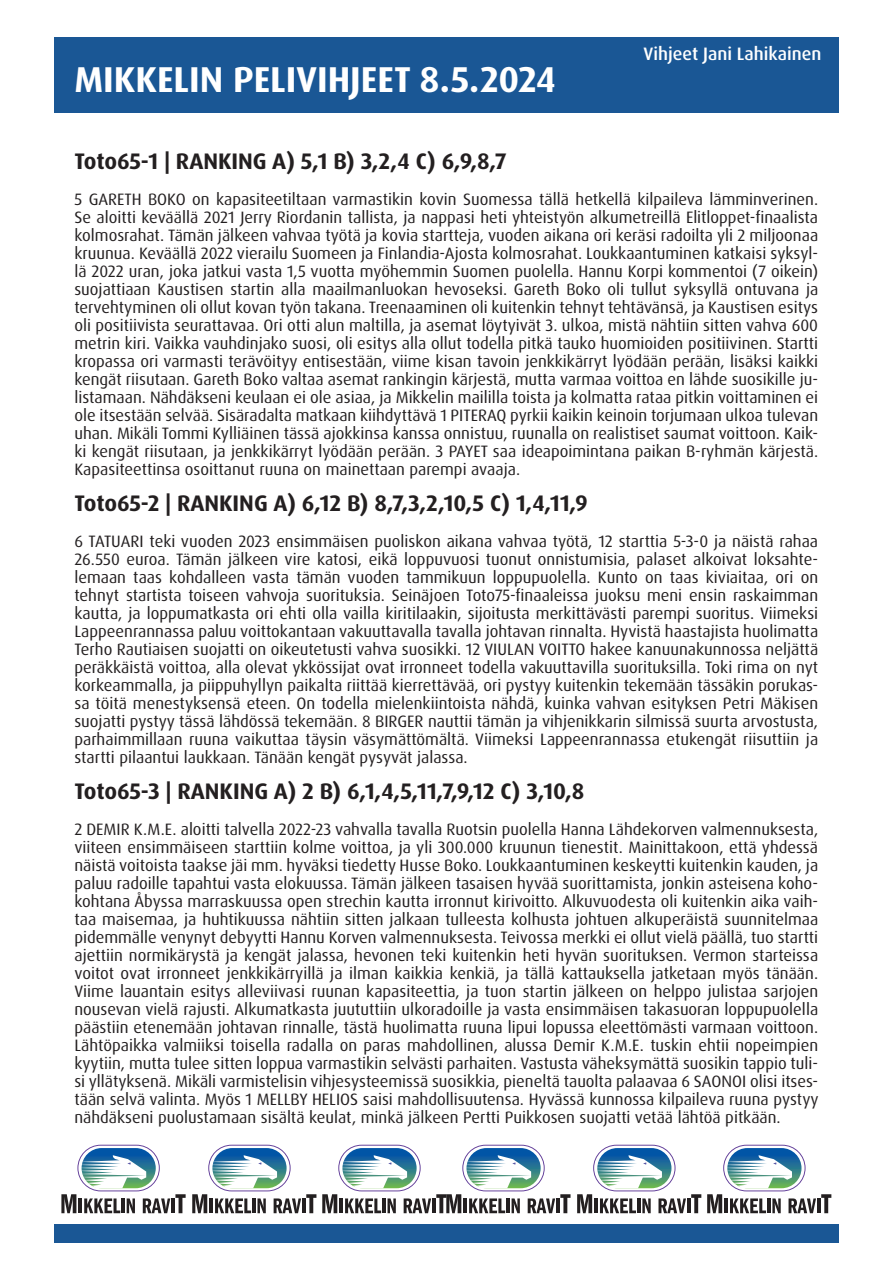
<style>
.page{position:relative;width:893px;height:1263px;background:#fff}
.page>*{position:absolute;margin:0;border:0;box-sizing:border-box;transform-origin:0 0}
.t1{font:700 36px "Dax Pro";color:#fff}
.t2{font:700 22.5px "Dax Pro";color:#231f20}
.t3{font:500 18px "Dax";color:#fff}
.t4{font:16.5px/18px "Dax Pro";color:#231f20;text-align:justify}
</style>
<div class="page">
<div style="left:54px;top:37px;width:785px;height:76px;background:#1a5795"></div>
<div style="left:54px;top:1225px;width:785px;height:18px;background:#1a5795"></div>
<svg style="left:61px;top:1145px;width:125px;height:68px"></svg>
<svg style="left:192px;top:1145px;width:124px;height:68px"></svg>
<svg style="left:322px;top:1145px;width:248px;height:68px"></svg>
<svg style="left:707px;top:1145px;width:124px;height:68px"></svg>
<svg style="left:577px;top:1145px;width:124px;height:68px"></svg>
<p class="t1" style="left:74px;top:56px;width:483px">MIKKELIN PELIVIHJEET 8.5.2024</p>
<p class="t3" style="left:643px;top:44px;width:179px">Vihjeet Jani Lahikainen</p>
<p class="t2" style="left:74px;top:147px;width:434px">Toto65-1 | RANKING A) 5,1 B) 3,2,4 C) 6,9,8,7</p>
<p class="t4" style="left:74px;top:190px;width:745px">5 GARETH BOKO on kapasiteetiltaan varmastikin kovin Suomessa tällä hetkellä kilpaileva lämminverinen.<br>Se aloitti keväällä 2021 Jerry Riordanin tallista, ja nappasi heti yhteistyön alkumetreillä Elitloppet-finaalista kolmosrahat. Tämän jälkeen vahvaa työtä ja kovia startteja, vuoden aikana ori keräsi radoilta yli 2 miljoonaa kruunua. Keväällä 2022 vierailu Suomeen ja Finlandia-Ajosta kolmosrahat. Loukkaantuminen katkaisi syksyl&shy;lä 2022 uran, joka jatkui vasta 1,5 vuotta myöhemmin Suomen puolella. Hannu Korpi kommentoi (7 oikein) suojattiaan Kaustisen startin alla maailmanluokan hevoseksi. Gareth Boko oli tullut syksyllä ontuvana ja tervehtyminen oli ollut kovan työn takana. Treenaaminen oli kuitenkin tehnyt tehtävänsä, ja Kaustisen esitys oli positiivista seurattavaa. Ori otti alun maltilla, ja asemat löytyivät 3. ulkoa, mistä nähtiin sitten vahva 600 metrin kiri. Vaikka vauhdinjako suosi, oli esitys alla ollut todella pitkä tauko huomioiden positiivinen. Startti kropassa ori varmasti terävöityy entisestään, viime kisan tavoin jenkkikärryt lyödään perään, lisäksi kaikki kengät riisutaan. Gareth Boko valtaa asemat rankingin kärjestä, mutta varmaa voittoa en lähde suosikille ju&shy;listamaan. Nähdäkseni keulaan ei ole asiaa, ja Mikkelin maililla toista ja kolmatta rataa pitkin voittaminen ei ole itsestään selvää. Sisäradalta matkaan kiihdyttävä 1 PITERAQ pyrkii kaikin keinoin torjumaan ulkoa tulevan uhan. Mikäli Tommi Kylliäinen tässä ajokkinsa kanssa onnistuu, ruunalla on realistiset saumat voittoon. Kaik&shy;ki kengät riisutaan, ja jenkkikärryt lyödään perään. 3 PAYET saa ideapoimintana paikan B-ryhmän kärjestä.<br>Kapasiteettinsa osoittanut ruuna on mainettaan parempi avaaja.</p>
<p class="t2" style="left:74px;top:489px;width:515px">Toto65-2 | RANKING A) 6,12 B) 8,7,3,2,10,5 C) 1,4,11,9</p>
<p class="t4" style="left:74px;top:532px;width:745px">6 TATUARI teki vuoden 2023 ensimmäisen puoliskon aikana vahvaa työtä, 12 starttia 5-3-0 ja näistä rahaa 26.550 euroa. Tämän jälkeen vire katosi, eikä loppuvuosi tuonut onnistumisia, palaset alkoivat loksahte&shy;lemaan taas kohdalleen vasta tämän vuoden tammikuun loppupuolella. Kunto on taas kiviaitaa, ori on tehnyt startista toiseen vahvoja suorituksia. Seinäjoen Toto75-finaaleissa juoksu meni ensin raskaimman kautta, ja loppumatkasta ori ehti olla vailla kiritilaakin, sijoitusta merkittävästi parempi suoritus. Viimeksi Lappeenrannassa paluu voittokantaan vakuuttavalla tavalla johtavan rinnalta. Hyvistä haastajista huolimatta Terho Rautiaisen suojatti on oikeutetusti vahva suosikki. 12 VIULAN VOITTO hakee kanuunakunnossa neljättä peräkkäistä voittoa, alla olevat ykkössijat ovat irronneet todella vakuuttavilla suorituksilla. Toki rima on nyt korkeammalla, ja piippuhyllyn paikalta riittää kierrettävää, ori pystyy kuitenkin tekemään tässäkin porukas&shy;sa töitä menestyksensä eteen. On todella mielenkiintoista nähdä, kuinka vahvan esityksen Petri Mäkisen suojatti pystyy tässä lähdössä tekemään. 8 BIRGER nauttii tämän ja vihjenikkarin silmissä suurta arvostusta, parhaimmillaan ruuna vaikuttaa täysin väsymättömältä. Viimeksi Lappeenrannassa etukengät riisuttiin ja startti pilaantui laukkaan. Tänään kengät pysyvät jalassa.</p>
<p class="t2" style="left:74px;top:777px;width:512px">Toto65-3 | RANKING A) 2 B) 6,1,4,5,11,7,9,12 C) 3,10,8</p>
<p class="t4" style="left:74px;top:820px;width:746px">2 DEMIR K.M.E. aloitti talvella 2022-23 vahvalla tavalla Ruotsin puolella Hanna Lähdekorven valmennuksesta, viiteen ensimmäiseen starttiin kolme voittoa, ja yli 300.000 kruunun tienestit. Mainittakoon, että yhdessä näistä voitoista taakse jäi mm. hyväksi tiedetty Husse Boko. Loukkaantuminen keskeytti kuitenkin kauden, ja paluu radoille tapahtui vasta elokuussa. Tämän jälkeen tasaisen hyvää suorittamista, jonkin asteisena koho&shy;kohtana Åbyssa marraskuussa open strechin kautta irronnut kirivoitto. Alkuvuodesta oli kuitenkin aika vaih&shy;taa maisemaa, ja huhtikuussa nähtiin sitten jalkaan tulleesta kolhusta johtuen alkuperäistä suunnitelmaa pidemmälle venynyt debyytti Hannu Korven valmennuksesta. Teivossa merkki ei ollut vielä päällä, tuo startti ajettiin normikärystä ja kengät jalassa, hevonen teki kuitenkin heti hyvän suorituksen. Vermon starteissa voitot ovat irronneet jenkkikärryillä ja ilman kaikkia kenkiä, ja tällä kattauksella jatketaan myös tänään.<br>Viime lauantain esitys alleviivasi ruunan kapasiteettia, ja tuon startin jälkeen on helppo julistaa sarjojen nousevan vielä rajusti. Alkumatkasta juututtiin ulkoradoille ja vasta ensimmäisen takasuoran loppupuolella päästiin etenemään johtavan rinnalle, tästä huolimatta ruuna lipui lopussa eleettömästi varmaan voittoon.<br>Lähtöpaikka valmiiksi toisella radalla on paras mahdollinen, alussa Demir K.M.E. tuskin ehtii nopeimpien kyytiin, mutta tulee sitten loppua varmastikin selvästi parhaiten. Vastusta väheksymättä suosikin tappio tuli&shy;si yllätyksenä. Mikäli varmistelisin vihjesysteemissä suosikkia, pieneltä tauolta palaavaa 6 SAONOI olisi itses&shy;tään selvä valinta. Myös 1 MELLBY HELIOS saisi mahdollisuutensa. Hyvässä kunnossa kilpaileva ruuna pystyy nähdäkseni puolustamaan sisältä keulat, minkä jälkeen Pertti Puikkosen suojatti vetää lähtöä pitkään.</p>
</div>
